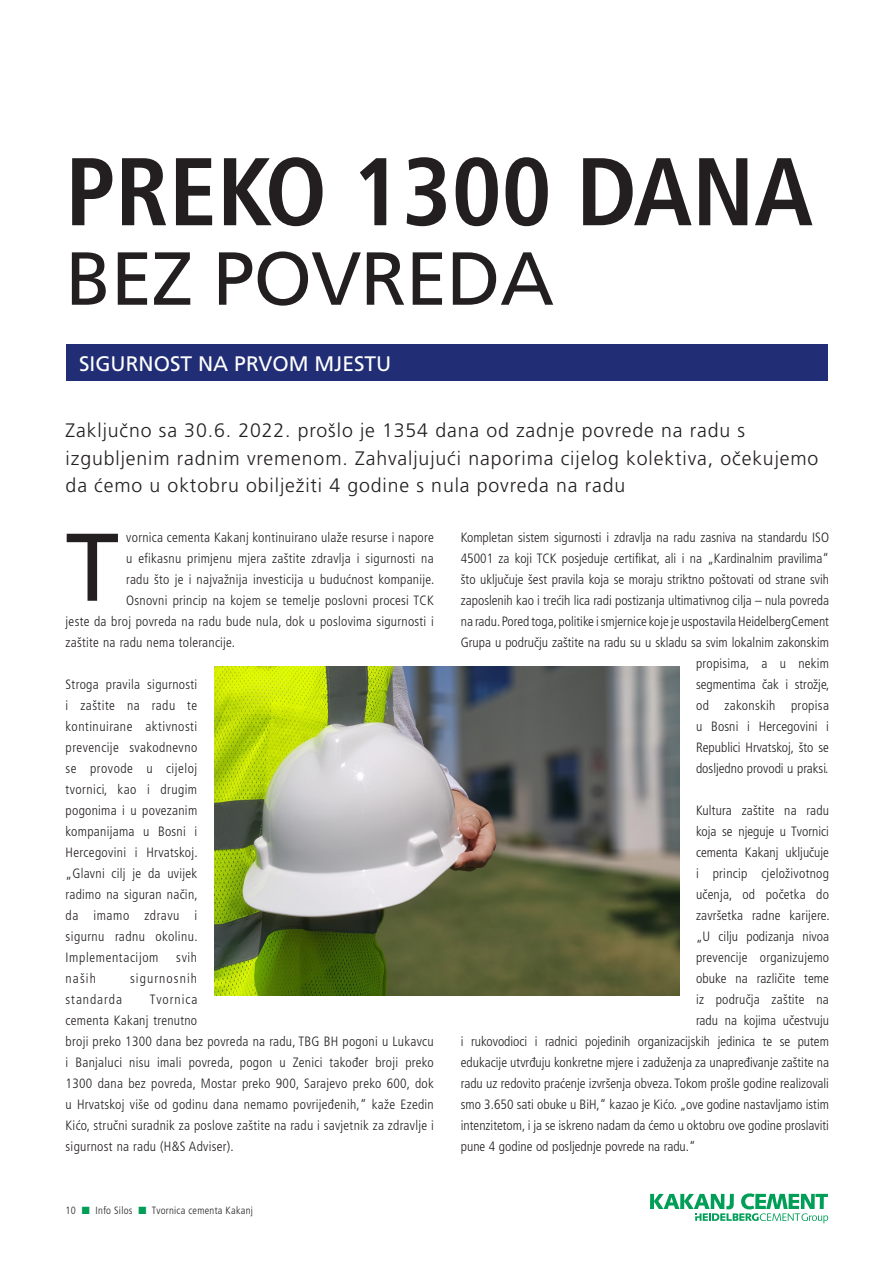
<style>
.page{position:relative;width:893px;height:1263px;background:#fff}
.page>*{position:absolute;margin:0;border:0;box-sizing:border-box;transform-origin:0 0}
.t1{font:700 condensed 96px "Frutiger LT Pro";color:#231f20}
.t2{font:96px "Frutiger LT Pro";color:#231f20}
.t3{font:75px "Frutiger LT Pro";letter-spacing:-.01em;color:#231f20}
.t4{font:21px "Frutiger LT Pro";color:#fff}
.t5{font:300 19.5px/27.6px "Frutiger LT Pro";letter-spacing:.045em;color:#231f20}
.Body_paragraph{font:300 condensed 13.5px/21px "Frutiger LT Pro";color:#231f20;text-align:justify}
.Body_paragraph-2{font:300 condensed 13.5px/21px "Frutiger LT Pro";letter-spacing:.02em;color:#231f20}
.Body_paragraph-3{font:300 condensed 13.5px "Frutiger LT Pro";letter-spacing:.08em;color:#231f20}
.Body_paragraph-4{font:300 condensed 13.5px "Frutiger LT Pro";letter-spacing:.07em;color:#231f20}
.t6{font:300 condensed 10.5px "Frutiger LT Pro";letter-spacing:.025em;color:#231f20}
.s1{color:#009e57}
</style>
<div class="page">
<svg style="left:650px;top:1193px;width:178px;height:30px"></svg>
<img style="left:214px;top:666px;width:465px;height:329px">
<div style="left:66px;top:344px;width:761px;height:37px;background:#212d74"></div>
<p class="t1" style="left:66px;top:135px;width:749px">PREKO 1300 DANA</p>
<p class="t3" style="left:66px;top:235px;width:490px">BEZ POVREDA</p>
<p class="t4" style="left:79px;top:351px;width:314px">SIGURNOST NA PRVOM MJESTU</p>
<p class="t5" style="left:66px;top:417px;width:754px">Zaključno sa 30.6. 2022. prošlo je 1354 dana od zadnje povrede na radu s izgubljenim radnim vremenom. Zahvaljujući naporima cijelog kolektiva, očekujemo da ćemo u oktobru obilježiti 4 godine s nula povreda na radu</p>
<p class="Body_paragraph-2" style="left:126px;top:527px;width:309px">vornica cementa Kakanj kontinuirano ulaže resurse i napore</p>
<p class="Body_paragraph-2" style="left:126px;top:548px;width:309px">u efikasnu primjenu mjera zaštite zdravlja i sigurnosti na</p>
<p class="Body_paragraph-2" style="left:126px;top:569px;width:310px">radu što je i najvažnija investicija u budućnost kompanije.</p>
<p class="Body_paragraph-2" style="left:126px;top:590px;width:309px">Osnovni princip na kojem se temelje poslovni procesi TCK</p>
<p class="Body_paragraph-2" style="left:66px;top:611px;width:370px">jeste da broj povreda na radu bude nula, dok u poslovima sigurnosti i</p>
<p class="Body_paragraph-2" style="left:66px;top:632px;width:171px">zaštite na radu nema tolerancije.</p>
<p class="Body_paragraph" style="left:66px;top:674px;width:134px">Stroga pravila sigurnosti i zaštite na radu te kontinuirane aktivnosti prevencije svakodnevno se provode u cijeloj tvornici, kao i drugim pogonima i u povezanim kompanijama u Bosni i Hercegovini i Hrvatskoj. „Glavni cilj je da uvijek radimo na siguran način, da imamo zdravu i sigurnu radnu okolinu.<br>Implementacijom</p>
<p class="Body_paragraph" style="left:461px;top:527px;width:370px;text-align:right">Kompletan sistem sigurnosti i zdravlja na radu zasniva na standardu ISO 45001 za koji TCK posjeduje certifikat, ali i na „Kardinalnim pravilima“ što uključuje šest pravila koja se moraju striktno poštovati od strane svih zaposlenih kao i trećih lica radi postizanja ultimativnog cilja – nula povreda na radu. Pored toga, politike i smjernice koje je uspostavila HeidelbergCement Grupa u području zaštite na radu su u skladu sa svim lokalnim zakonskim propisima, a u nekim<br>segmentima čak i strožje,<br>od zakonskih propisa<br>u Bosni i Hercegovini i<br>Republici Hrvatskoj, što se<br>dosljedno provodi u praksi.</p>
<p class="Body_paragraph" style="left:696px;top:800px;width:134px">Kultura zaštite na radu</p>
<p class="Body_paragraph" style="left:696px;top:821px;width:134px">koja se njeguje u Tvornici</p>
<p class="Body_paragraph" style="left:696px;top:842px;width:134px">cementa Kakanj uključuje</p>
<p class="Body_paragraph-2" style="left:696px;top:863px;width:135px">i princip cjeloživotnog</p>
<p class="Body_paragraph" style="left:696px;top:884px;width:134px">učenja, od početka do</p>
<p class="Body_paragraph" style="left:696px;top:905px;width:135px">završetka radne karijere.</p>
<p class="Body_paragraph" style="left:696px;top:926px;width:135px">„U cilju podizanja nivoa</p>
<p class="Body_paragraph-2" style="left:696px;top:947px;width:135px">prevencije organizujemo</p>
<p class="Body_paragraph" style="left:696px;top:968px;width:134px">obuke na različite teme</p>
<p class="Body_paragraph" style="left:696px;top:989px;width:134px">iz područja zaštite na</p>
<p class="Body_paragraph" style="left:696px;top:1010px;width:134px">radu na kojima učestvuju</p>
<p class="Body_paragraph" style="left:461px;top:1031px;width:370px">i rukovodioci i radnici pojedinih organizacijskih jedinica te se putem</p>
<p class="Body_paragraph" style="left:461px;top:1052px;width:370px">edukacije utvrđuju konkretne mjere i zaduženja za unapređivanje zaštite na</p>
<p class="Body_paragraph" style="left:461px;top:1073px;width:370px">radu uz redovito praćenje izvršenja obveza. Tokom prošle godine realizovali</p>
<p class="Body_paragraph" style="left:461px;top:1094px;width:370px">smo 3.650 sati obuke u BiH,“ kazao je Kićo. „ove godine nastavljamo istim</p>
<p class="Body_paragraph" style="left:461px;top:1115px;width:370px">intenzitetom, i ja se iskreno nadam da ćemo u oktobru ove godine proslaviti</p>
<p class="Body_paragraph" style="left:461px;top:1136px;width:236px">pune 4 godine od posljednje povrede na radu.“</p>
<p class="t2" style="left:66px;top:511px;width:55px">T</p>
<p class="Body_paragraph" style="left:176px;top:947px;width:22px">svih</p>
<p class="Body_paragraph" style="left:66px;top:968px;width:32px">naših</p>
<p class="Body_paragraph-3" style="left:130px;top:970px;width:69px">sigurnosnih</p>
<p class="Body_paragraph-4" style="left:66px;top:991px;width:58px">standarda</p>
<p class="Body_paragraph-2" style="left:66px;top:989px;width:370px;text-indent:84px">Tvornica<br>cementa Kakanj trenutno<br>broji preko 1300 dana bez povreda na radu, TBG BH pogoni u Lukavcu i Banjaluci nisu imali povreda, pogon u Zenici također broji preko 1300 dana bez povreda, Mostar preko 900, Sarajevo preko 600, dok u Hrvatskoj više od godinu dana nemamo povrijeđenih,“ kaže Ezedin Kićo, stručni suradnik za poslove zaštite na radu i savjetnik za zdravlje i sigurnost na radu (H&amp;S Adviser).</p>
<p class="t6" style="left:66px;top:1204px;width:189px">10 <span class="s1">■</span> Info Silos <span class="s1">■</span> Tvornica cementa Kakanj</p>
</div>
